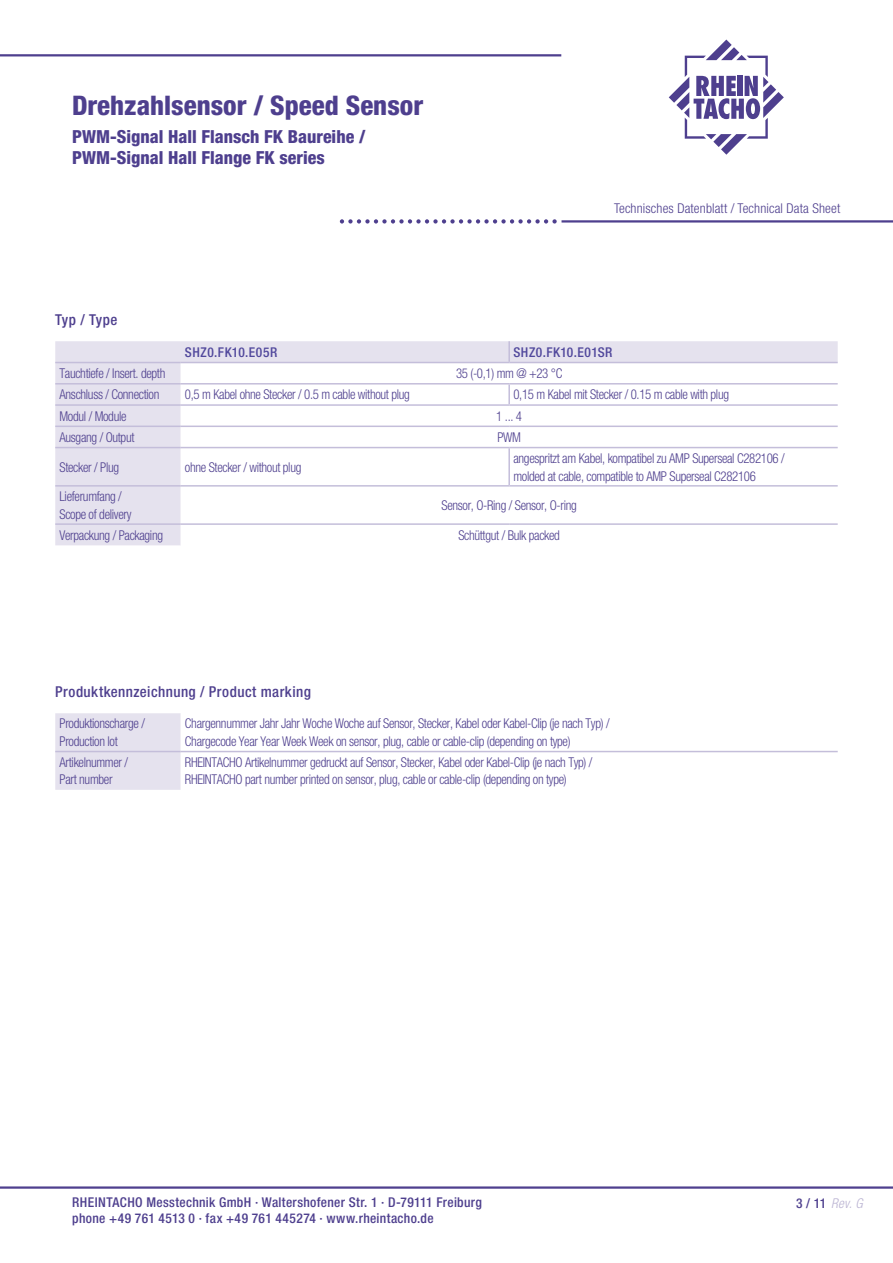
<style>
.page{position:relative;width:893px;height:1263px;background:#fff}
.page>*{position:absolute;margin:0;border:0;box-sizing:border-box;transform-origin:0 0}
.t1{font:800 condensed 27px "Helvetica Neue LT Std";color:#4e3f8e}
.t2{font:800 condensed 18px/21.6px "Helvetica Neue LT Std";color:#4e3f8e}
.t3{font:500 condensed 15px "Helvetica Neue LT Std";letter-spacing:.03em;color:#4e3f8e}
.t4{font:300 condensed 13.5px/18px "Helvetica Neue LT Std";letter-spacing:-.025em;color:#4e3f8e;scale:.95 1}
.t5{font:500 condensed 13.5px/16.5px "Helvetica Neue LT Std";letter-spacing:.025em;color:#4e3f8e}
.t6{font:300 condensed 13.5px "Helvetica Neue LT Std";letter-spacing:.01em;color:#4e3f8e}
.t7{font:500 condensed 13.5px "Helvetica Neue LT Std";letter-spacing:.035em;color:#51489c}
.t8{font:italic 300 condensed 13.5px "Helvetica Neue LT Std";color:#bab3d2}
.s1{font-weight:500;font-style:normal;color:#4e3f8e}
</style>
<div class="page">
<hr style="left:0;top:1186px;width:893px;height:3px;background:#4e3f8e">
<svg style="left:669px;top:40px;width:115px;height:115px"></svg>
<hr style="left:561px;top:220px;width:332px;height:3px;background:#4e3f8e">
<svg style="left:340px;top:219px;width:217px;height:5px"></svg>
<hr style="left:0;top:54px;width:561px;height:2px;background:#4e3f8e">
<div style="left:55px;top:341px;width:783px;height:204px;background:#e5e2ee"></div>
<svg style="left:181px;top:363px;width:657px;height:182px"></svg>
<hr style="left:508px;top:341px;width:2px;height:21px;background:#c4beda">
<hr style="left:508px;top:384px;width:2px;height:20px;background:#c4beda">
<hr style="left:508px;top:448px;width:2px;height:37px;background:#c4beda">
<hr style="left:181px;top:362px;width:328px;height:1px;background:#c4beda">
<hr style="left:509px;top:362px;width:329px;height:1px;background:#c4beda">
<hr style="left:181px;top:404px;width:328px;height:2px;background:#c4beda">
<hr style="left:509px;top:404px;width:329px;height:2px;background:#c4beda">
<hr style="left:181px;top:447px;width:328px;height:1px;background:#c4beda">
<hr style="left:509px;top:447px;width:329px;height:1px;background:#c4beda">
<hr style="left:181px;top:523px;width:328px;height:2px;background:#c4beda">
<hr style="left:509px;top:523px;width:329px;height:2px;background:#c4beda">
<hr style="left:181px;top:383px;width:328px;height:1px;background:#c4beda">
<hr style="left:509px;top:383px;width:329px;height:1px;background:#c4beda">
<hr style="left:181px;top:426px;width:328px;height:1px;background:#c4beda">
<hr style="left:509px;top:426px;width:329px;height:1px;background:#c4beda">
<hr style="left:181px;top:485px;width:328px;height:2px;background:#c4beda">
<hr style="left:509px;top:485px;width:329px;height:2px;background:#c4beda">
<hr style="left:55px;top:362px;width:126px;height:1px;background:#c4beda">
<hr style="left:55px;top:383px;width:126px;height:1px;background:#c4beda">
<hr style="left:55px;top:404px;width:126px;height:2px;background:#c4beda">
<hr style="left:55px;top:426px;width:126px;height:1px;background:#c4beda">
<hr style="left:55px;top:447px;width:126px;height:1px;background:#c4beda">
<hr style="left:55px;top:485px;width:126px;height:2px;background:#c4beda">
<hr style="left:55px;top:523px;width:126px;height:2px;background:#c4beda">
<div style="left:55px;top:713px;width:126px;height:77px;background:#e5e2ee"></div>
<svg style="left:181px;top:750px;width:657px;height:3px"></svg>
<hr style="left:181px;top:751px;width:657px;height:1px;background:#c4beda">
<hr style="left:55px;top:751px;width:126px;height:1px;background:#c4beda">
<h1 class="t1" style="left:72px;top:89px;width:353px">Drehzahlsensor / Speed Sensor</h1>
<h2 class="t2" style="left:72px;top:125px;width:295px">PWM-Signal Hall Flansch FK Baureihe /<br>PWM-Signal Hall Flange FK series</h2>
<p class="t3" style="left:55px;top:311px;width:64px">Typ / Type</p>
<p class="t6" style="left:614px;top:200px;width:228px">Technisches Datenblatt / Technical Data Sheet</p>
<p class="t7" style="left:185px;top:344px;width:94px">SHZ0.FK10.E05R</p>
<p class="t7" style="left:513px;top:344px;width:101px">SHZ0.FK10.E01SR</p>
<p class="t4" style="left:60px;top:364px;width:113px">Tauchtiefe / Insert. depth</p>
<p class="t4" style="left:456px;top:364px;width:113px">35 (-0,1) mm @ +23 °C</p>
<p class="t4" style="left:60px;top:385px;width:107px">Anschluss / Connection</p>
<p class="t4" style="left:185px;top:385px;width:238px">0,5 m Kabel ohne Stecker / 0.5 m cable without plug</p>
<p class="t4" style="left:513px;top:385px;width:228px">0,15 m Kabel mit Stecker / 0.15 m cable with plug</p>
<p class="t4" style="left:60px;top:407px;width:72px">Modul / Module</p>
<p class="t4" style="left:496px;top:407px;width:29px">1 ... 4</p>
<p class="t4" style="left:60px;top:428px;width:80px">Ausgang / Output</p>
<p class="t4" style="left:497px;top:428px;width:26px">PWM</p>
<p class="t4" style="left:60px;top:458px;width:64px">Stecker / Plug</p>
<p class="t4" style="left:185px;top:458px;width:124px">ohne Stecker / without plug</p>
<p class="t4" style="left:513px;top:449px;width:287px">angespritzt am Kabel, kompatibel zu AMP Superseal C282106 / molded at cable, compatible to AMP Superseal C282106</p>
<p class="t4" style="left:60px;top:487px;width:77px">Lieferumfang /<br>Scope of delivery</p>
<p class="t4" style="left:441px;top:496px;width:144px">Sensor, O-Ring / Sensor, O-ring</p>
<p class="t4" style="left:60px;top:526px;width:111px">Verpackung / Packaging</p>
<p class="t4" style="left:458px;top:526px;width:108px">Schüttgut / Bulk packed</p>
<p class="t3" style="left:55px;top:683px;width:257px">Produktkennzeichnung / Product marking</p>
<p class="t4" style="left:60px;top:714px;width:91px">Produktionscharge /<br>Production lot</p>
<p class="t4" style="left:185px;top:714px;width:448px">Chargennummer Jahr Jahr Woche Woche auf Sensor, Stecker, Kabel oder Kabel-Clip (je nach Typ) /<br>Chargecode Year Year Week Week on sensor, plug, cable or cable-clip (depending on type)</p>
<p class="t4" style="left:60px;top:753px;width:74px">Artikelnummer /<br>Part number</p>
<p class="t4" style="left:185px;top:753px;width:430px">RHEINTACHO Artikelnummer gedruckt auf Sensor, Stecker, Kabel oder Kabel-Clip (je nach Typ) /<br>RHEINTACHO part number printed on sensor, plug, cable or cable-clip (depending on type)</p>
<p class="t5" style="left:72px;top:1193px;width:411px">RHEINTACHO Messtechnik GmbH · Waltershofener Str. 1 · D-79111 Freiburg phone +49 761 4513 0 · fax +49 761 445274 · www.rheintacho.de</p>
<p class="t8" style="left:796px;top:1196px;width:68px"><span class="s1">3 / 11</span> Rev. G</p>
</div>
